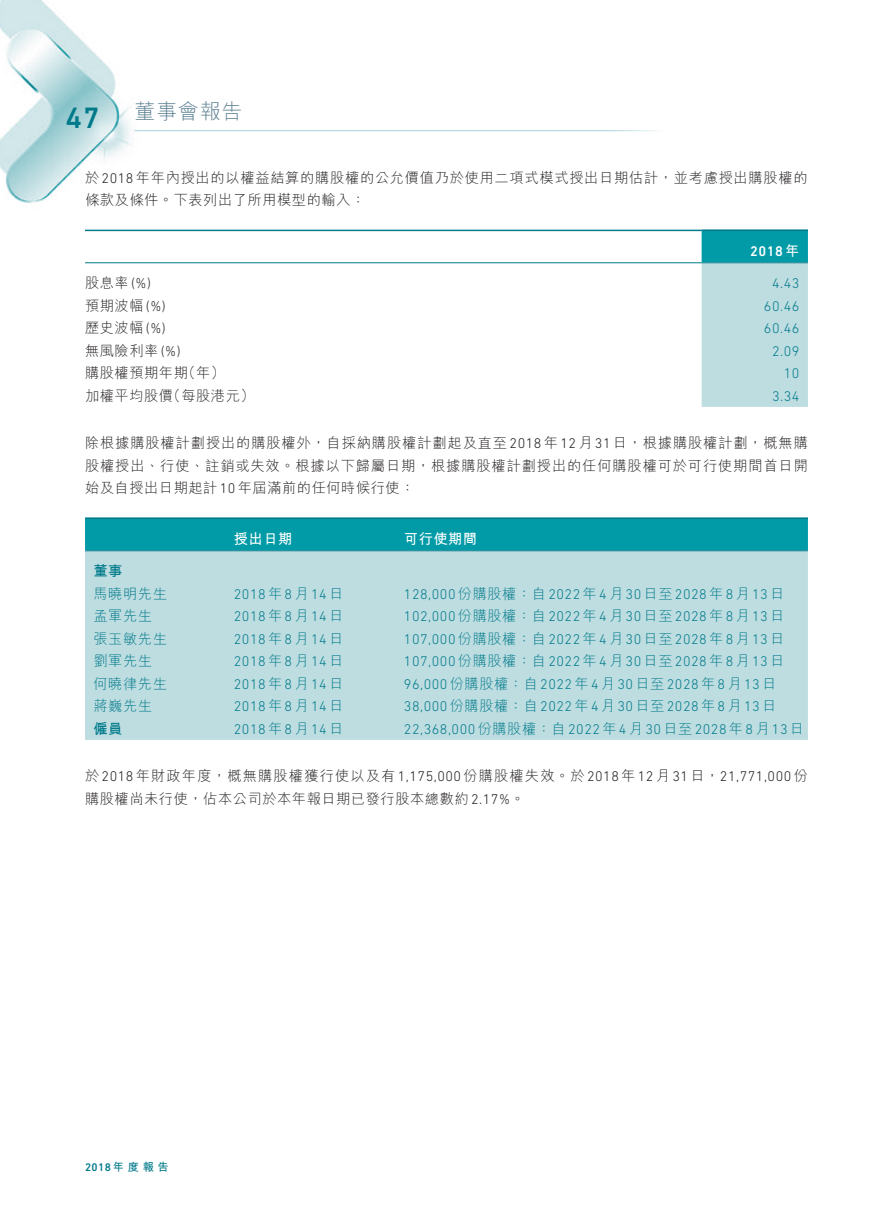
<style>
.page{position:relative;width:893px;height:1212px;background:#fff}
.page>*{position:absolute;margin:0;border:0;box-sizing:border-box;transform-origin:0 0}
.t1{font:700 30px "DIN Next LT Pro";color:#007a8a}
.t2{font:300 21px "M Hei HK";letter-spacing:.035em;color:#5b7f92}
._1__內文{font:300 14.25px/22.5px "M Hei HK";letter-spacing:.05em;color:#231f20}
._1__內文-2{font:300 14.25px "DIN Next LT Pro";letter-spacing:.035em;color:#007a8a}
._1__內文-3{font:300 14.25px "M Hei HK";letter-spacing:.035em;color:#007a8a}
._1__內文-4{font:700 14.25px "M Hei HK";letter-spacing:.035em;color:#fff}
._1__內文-5{font:500 14.25px "DIN Next LT Pro";color:#fff}
._1__內文-6{font:700 14.25px "M Hei HK";color:#007a8a}
.t3{font:500 11.25px "DIN Next LT Pro";color:#007a8a}
.s1{font-family:"DIN Next LT Pro"}
.s2{font-family:"M Hei HK";font-weight:700}
.s3{font-family:"M Hei HK"}
</style>
<div class="page">
<img style="left:0;top:0;width:173px;height:264px">
<hr style="left:134px;top:130px;width:532px;height:1px;background:#b0d6db">
<svg style="left:702px;top:231px;width:106px;height:176px;background:#9cd1d6"></svg>
<hr style="left:85px;top:230px;width:617px;height:1px;background:#007a8a">
<hr style="left:702px;top:230px;width:106px;height:1px;background:#007a8a">
<hr style="left:85px;top:262px;width:617px;height:1px;background:#007a8a">
<hr style="left:702px;top:262px;width:106px;height:1px;background:#007a8a">
<div style="left:85px;top:519px;width:723px;height:31px;background:#009ba7"></div>
<div style="left:85px;top:551px;width:723px;height:189px;background:#bedde1"></div>
<hr style="left:85px;top:518px;width:149px;height:1px;background:#007a8a">
<hr style="left:234px;top:518px;width:170px;height:1px;background:#007a8a">
<hr style="left:404px;top:518px;width:404px;height:1px;background:#007a8a">
<hr style="left:85px;top:550px;width:149px;height:1px;background:#007a8a">
<hr style="left:234px;top:550px;width:170px;height:1px;background:#007a8a">
<hr style="left:404px;top:550px;width:404px;height:1px;background:#007a8a">
<h1 class="t1" style="left:65px;top:100px;width:36px">47</h1>
<h2 class="t2" style="left:134px;top:100px;width:110px">董事會報告</h2>
<p class="_1__內文" style="left:85px;top:166px;width:724px">於<span class="s1">2018</span>年年內授出的以權益結算的購股權的公允價值乃於使用二項式模式授出日期估計，並考慮授出購股權的條款及條件。下表列出了所用模型的輸入：</p>
<p class="_1__內文-5" style="left:750px;top:243px;width:51px">2018<span class="s2">年</span></p>
<p class="_1__內文-2" style="left:772px;top:275px;width:29px">4.43</p>
<p class="_1__內文" style="left:85px;top:271px;width:68px">股息率 <span class="s1">%) (</span></p>
<p class="_1__內文" style="left:85px;top:294px;width:82px">預期波幅 <span class="s1">%) (</span></p>
<p class="_1__內文-2" style="left:764px;top:298px;width:37px">60.46</p>
<p class="_1__內文" style="left:85px;top:316px;width:82px">歷史波幅 <span class="s1">%) (</span></p>
<p class="_1__內文-2" style="left:764px;top:320px;width:37px">60.46</p>
<p class="_1__內文" style="left:85px;top:339px;width:97px">無風險利率 <span class="s1">%) (</span></p>
<p class="_1__內文-2" style="left:772px;top:343px;width:29px">2.09</p>
<p class="_1__內文" style="left:181px;top:361px;width:45px">（年(</p>
<p class="_1__內文" style="left:85px;top:361px;width:104px">購股權預期年期</p>
<p class="_1__內文-2" style="left:784px;top:365px;width:17px">10</p>
<p class="_1__內文" style="left:167px;top:384px;width:90px">（每股港元(</p>
<p class="_1__內文" style="left:85px;top:384px;width:90px">加權平均股價</p>
<p class="_1__內文" style="left:85px;top:432px;width:724px;text-align:justify">除根據購股權計劃授出的購股權外，自採納購股權計劃起及直至<span class="s1">2018</span>年<span class="s1">12</span>月<span class="s1">31</span>日，根據購股權計劃，概無購股權授出、行使、註銷或失效。根據以下歸屬日期，根據購股權計劃授出的任何購股權可於可行使期間首日開始及自授出日期起計<span class="s1">10</span>年屆滿前的任何時候行使：</p>
<p class="_1__內文-4" style="left:404px;top:528px;width:75px">可行使期間</p>
<p class="_1__內文-2" style="left:772px;top:388px;width:29px">3.34</p>
<p class="_1__內文-4" style="left:234px;top:528px;width:60px">授出日期</p>
<p class="_1__內文-6" style="left:94px;top:560px;width:30px">董事</p>
<p class="_1__內文-3" style="left:94px;top:586px;width:75px">馬曉明先生</p>
<p class="_1__內文-2" style="left:234px;top:585px;width:111px">2018<span class="s3">年</span>8<span class="s3">月</span>14<span class="s3">日</span></p>
<p class="_1__內文-2" style="left:404px;top:585px;width:382px">128,000 <span class="s3">份購股權：自</span>2022<span class="s3">年</span>4<span class="s3">月</span>30<span class="s3">日至</span>2028<span class="s3">年</span>8<span class="s3">月</span>13<span class="s3">日</span></p>
<p class="_1__內文-3" style="left:94px;top:608px;width:60px">孟軍先生</p>
<p class="_1__內文-2" style="left:234px;top:608px;width:111px">2018<span class="s3">年</span>8<span class="s3">月</span>14<span class="s3">日</span></p>
<p class="_1__內文-2" style="left:404px;top:608px;width:382px">102,000 <span class="s3">份購股權：自</span>2022<span class="s3">年</span>4<span class="s3">月</span>30<span class="s3">日至</span>2028<span class="s3">年</span>8<span class="s3">月</span>13<span class="s3">日</span></p>
<p class="_1__內文-3" style="left:94px;top:631px;width:75px">張玉敏先生</p>
<p class="_1__內文-2" style="left:234px;top:630px;width:111px">2018<span class="s3">年</span>8<span class="s3">月</span>14<span class="s3">日</span></p>
<p class="_1__內文-2" style="left:404px;top:630px;width:382px">107,000 <span class="s3">份購股權：自</span>2022<span class="s3">年</span>4<span class="s3">月</span>30<span class="s3">日至</span>2028<span class="s3">年</span>8<span class="s3">月</span>13<span class="s3">日</span></p>
<p class="_1__內文-3" style="left:94px;top:653px;width:60px">劉軍先生</p>
<p class="_1__內文-2" style="left:234px;top:653px;width:111px">2018<span class="s3">年</span>8<span class="s3">月</span>14<span class="s3">日</span></p>
<p class="_1__內文-2" style="left:404px;top:653px;width:382px">107,000 <span class="s3">份購股權：自</span>2022<span class="s3">年</span>4<span class="s3">月</span>30<span class="s3">日至</span>2028<span class="s3">年</span>8<span class="s3">月</span>13<span class="s3">日</span></p>
<p class="_1__內文-3" style="left:94px;top:676px;width:75px">何曉律先生</p>
<p class="_1__內文-2" style="left:234px;top:675px;width:111px">2018<span class="s3">年</span>8<span class="s3">月</span>14<span class="s3">日</span></p>
<p class="_1__內文-2" style="left:404px;top:675px;width:374px">96,000 <span class="s3">份購股權：自</span>2022<span class="s3">年</span>4<span class="s3">月</span>30<span class="s3">日至</span>2028<span class="s3">年</span>8<span class="s3">月</span>13<span class="s3">日</span></p>
<p class="_1__內文-3" style="left:94px;top:698px;width:60px">蔣巍先生</p>
<p class="_1__內文-2" style="left:234px;top:698px;width:111px">2018<span class="s3">年</span>8<span class="s3">月</span>14<span class="s3">日</span></p>
<p class="_1__內文-2" style="left:404px;top:698px;width:374px">38,000 <span class="s3">份購股權：自</span>2022<span class="s3">年</span>4<span class="s3">月</span>30<span class="s3">日至</span>2028<span class="s3">年</span>8<span class="s3">月</span>13<span class="s3">日</span></p>
<p class="_1__內文-6" style="left:94px;top:718px;width:30px">僱員</p>
<p class="_1__內文" style="left:85px;top:765px;width:724px">於<span class="s1">2018</span>年財政年度，概無購股權獲行使以及有<span class="s1">1,175,000</span>份購股權失效。於<span class="s1">2018</span>年<span class="s1">12</span>月<span class="s1">31</span>日，<span class="s1">21,771,000</span>份購股權尚未行使，佔本公司於本年報日期已發行股本總數約<span class="s1">2.17%</span>。</p>
<p class="_1__內文-2" style="left:234px;top:720px;width:111px">2018<span class="s3">年</span>8<span class="s3">月</span>14<span class="s3">日</span></p>
<p class="_1__內文-2" style="left:404px;top:720px;width:402px">22,368,000 <span class="s3">份購股權：自</span>2022<span class="s3">年</span>4<span class="s3">月</span>30<span class="s3">日至</span>2028<span class="s3">年</span>8<span class="s3">月</span>13<span class="s3">日</span></p>
<p class="t3" style="left:85px;top:1160px;width:85px">2018<span class="s2">年度報告</span></p>
</div>
